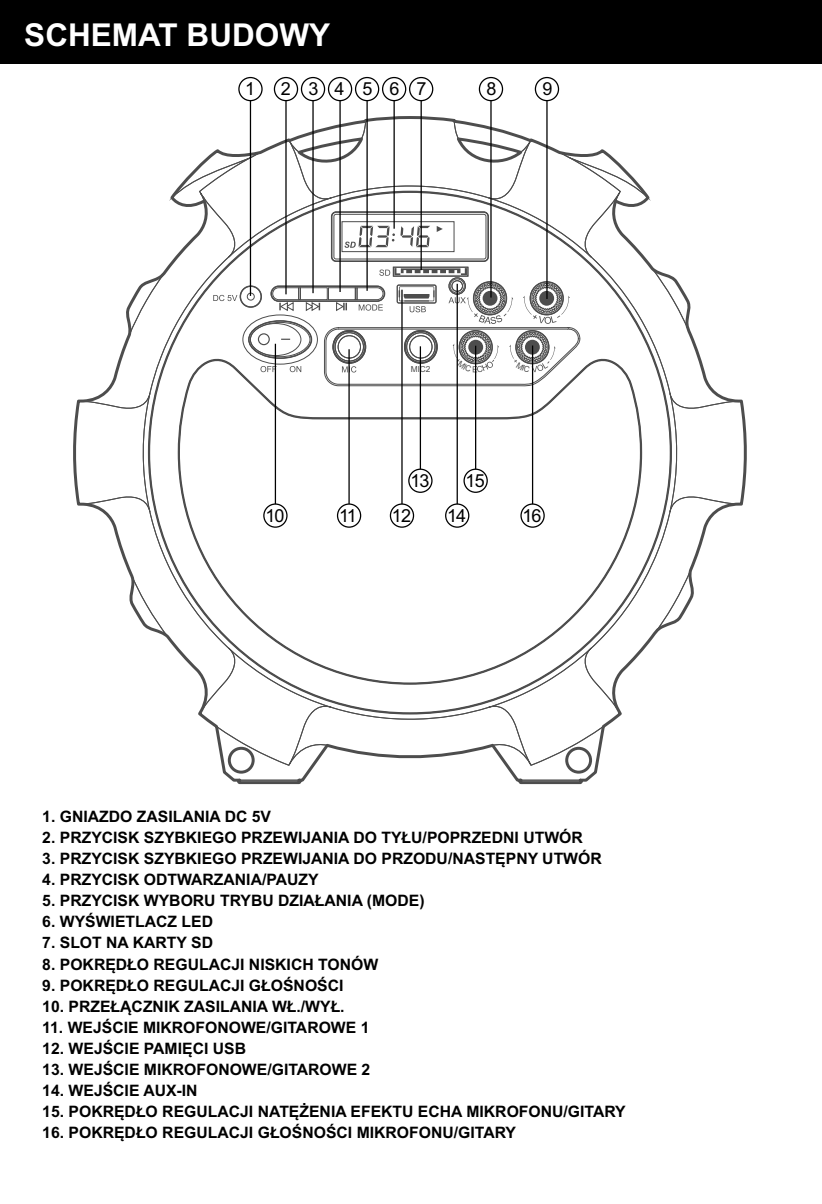
<style>
.page{position:relative;width:822px;height:1204px;background:#fff}
.page>*{position:absolute;margin:0;border:0;box-sizing:border-box;transform-origin:0 0}
.t1{font:700 31.5px "Arial";color:#fff}
.t2{font:18px "Arial";letter-spacing:-.055em;color:#000}
.t3{font:700 15.75px "Arial";color:#000}
.t4{font:8.33px "Arial";color:#4d4d4d}
</style>
<div class="page">
<div style="left:0;top:0;width:821px;height:64px;background:#000"></div>
<svg style="left:73px;top:260px;width:673px;height:506px"></svg>
<svg style="left:169px;top:121px;width:482px;height:139px"></svg>
<hr style="left:275px;top:344px;width:1px;height:160px;background:#000">
<hr style="left:348px;top:349px;width:2px;height:155px;background:#000">
<hr style="left:420px;top:346px;width:1px;height:123px;background:#000">
<hr style="left:401px;top:290px;width:1px;height:214px;background:#000">
<hr style="left:475px;top:346px;width:1px;height:123px;background:#000">
<hr style="left:456px;top:284px;width:2px;height:220px;background:#000">
<hr style="left:532px;top:345px;width:1px;height:159px;background:#000">
<hr style="left:250px;top:101px;width:1px;height:195px;background:#000">
<hr style="left:285px;top:101px;width:1px;height:193px;background:#000">
<hr style="left:312px;top:101px;width:1px;height:192px;background:#000">
<hr style="left:339px;top:101px;width:1px;height:191px;background:#000">
<hr style="left:366px;top:101px;width:2px;height:190px;background:#000">
<hr style="left:393px;top:101px;width:2px;height:128px;background:#000">
<hr style="left:420px;top:101px;width:2px;height:169px;background:#000">
<hr style="left:490px;top:101px;width:1px;height:197px;background:#000">
<hr style="left:546px;top:101px;width:1px;height:198px;background:#000">
<div style="left:263px;top:503px;width:24px;height:25px;border:1px solid #000;border-radius:50%"></div>
<div style="left:337px;top:503px;width:24px;height:25px;border:1px solid #000;border-radius:50%"></div>
<div style="left:390px;top:503px;width:24px;height:25px;border:1px solid #000;border-radius:50%"></div>
<div style="left:445px;top:503px;width:24px;height:25px;border:1px solid #000;border-radius:50%"></div>
<div style="left:463px;top:468px;width:25px;height:25px;border:1px solid #000;border-radius:50%"></div>
<div style="left:408px;top:468px;width:24px;height:25px;border:1px solid #000;border-radius:50%"></div>
<div style="left:238px;top:77px;width:24px;height:24px;border:1px solid #000;border-radius:50%"></div>
<div style="left:274px;top:77px;width:24px;height:24px;border:1px solid #000;border-radius:50%"></div>
<div style="left:301px;top:77px;width:24px;height:24px;border:1px solid #000;border-radius:50%"></div>
<div style="left:328px;top:77px;width:24px;height:24px;border:1px solid #000;border-radius:50%"></div>
<div style="left:355px;top:77px;width:24px;height:24px;border:1px solid #000;border-radius:50%"></div>
<div style="left:382px;top:77px;width:24px;height:24px;border:1px solid #000;border-radius:50%"></div>
<div style="left:409px;top:77px;width:24px;height:24px;border:1px solid #000;border-radius:50%"></div>
<div style="left:479px;top:77px;width:24px;height:24px;border:1px solid #000;border-radius:50%"></div>
<div style="left:534px;top:77px;width:25px;height:24px;border:1px solid #000;border-radius:50%"></div>
<div style="left:520px;top:503px;width:24px;height:25px;border:1px solid #000;border-radius:50%"></div>
<svg style="left:213px;top:268px;width:367px;height:119px"></svg>
<h1 class="t1" style="left:24px;top:23px;width:307px">SCHEMAT BUDOWY</h1>
<p class="t2" style="left:245px;top:82px;width:12px">1</p>
<p class="t2" style="left:281px;top:82px;width:147px">234567</p>
<p class="t2" style="left:486px;top:82px;width:12px">8</p>
<p class="t2" style="left:542px;top:82px;width:12px">9</p>
<p class="t4" style="left:410px;top:366px;width:21px">MIC2</p>
<p class="t2" style="left:410px;top:474px;width:21px">13</p>
<p class="t2" style="left:465px;top:474px;width:21px">15</p>
<p class="t2" style="left:265px;top:509px;width:21px">10</p>
<p class="t2" style="left:339px;top:509px;width:19px">11</p>
<p class="t2" style="left:392px;top:509px;width:21px">12</p>
<p class="t2" style="left:447px;top:509px;width:21px">14</p>
<p class="t2" style="left:522px;top:509px;width:21px">16</p>
<p class="t3" style="left:42px;top:810px;width:230px">1. GNIAZDO ZASILANIA DC 5V</p>
<p class="t3" style="left:42px;top:831px;width:542px">2. PRZYCISK SZYBKIEGO PRZEWIJANIA DO TY£U/POPRZEDNI UTWÓR</p>
<p class="t3" style="left:42px;top:852px;width:561px">3. PRZYCISK SZYBKIEGO PRZEWIJANIA DO PRZODU/NASTÊPNY UTWÓR</p>
<p class="t3" style="left:42px;top:873px;width:278px">4. PRZYCISK ODTWARZANIA/PAUZY</p>
<p class="t3" style="left:42px;top:894px;width:384px">5. PRZYCISK WYBORU TRYBU DZIA£ANIA (MODE)</p>
<p class="t3" style="left:42px;top:916px;width:172px">6. WYŒWIETLACZ LED</p>
<p class="t3" style="left:42px;top:937px;width:172px">7. SLOT NA KARTY SD</p>
<p class="t3" style="left:42px;top:958px;width:337px">8. POKRÊD£O REGULACJI NISKICH TONÓW</p>
<p class="t3" style="left:42px;top:979px;width:303px">9. POKRÊD£O REGULACJI G£OŒNOŒCI</p>
<p class="t3" style="left:42px;top:1000px;width:304px">10. PRZE£¥CZNIK ZASILANIA W£./WY£.</p>
<p class="t3" style="left:42px;top:1021px;width:328px">11. WEJŒCIE MIKROFONOWE/GITAROWE 1</p>
<p class="t3" style="left:42px;top:1042px;width:205px">12. WEJŒCIE PAMIÊCI USB</p>
<p class="t3" style="left:42px;top:1063px;width:329px">13. WEJŒCIE MIKROFONOWE/GITAROWE 2</p>
<p class="t3" style="left:42px;top:1084px;width:157px">14. WEJŒCIE AUX-IN</p>
<p class="t3" style="left:42px;top:1106px;width:585px">15. POKRÊD£O REGULACJI NATÊ¯ENIA EFEKTU ECHA MIKROFONU/GITARY</p>
<p class="t3" style="left:42px;top:1127px;width:475px">16. POKRÊD£O REGULACJI G£OŒNOŒCI MIKROFONU/GITARY</p>
</div>
